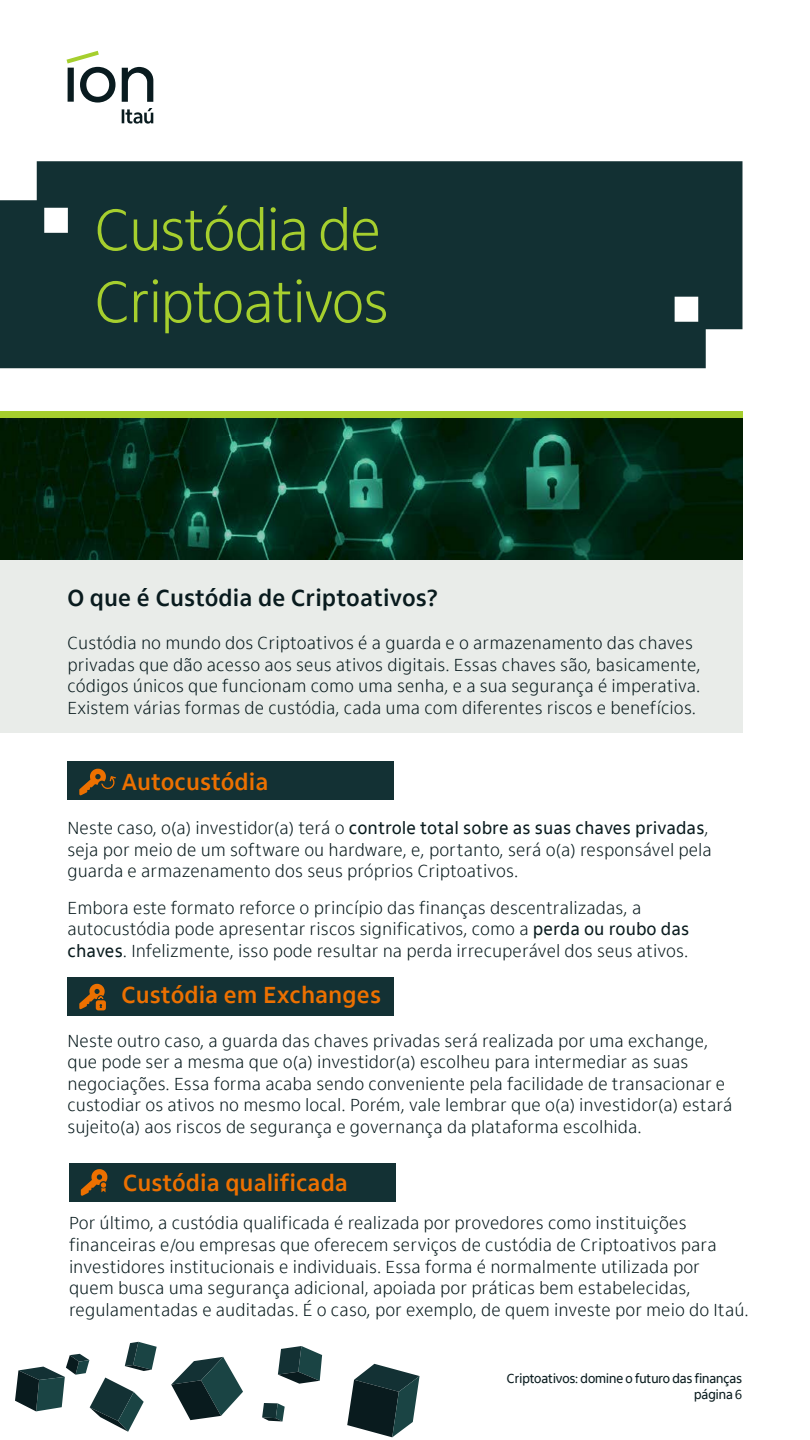
<style>
.page{position:relative;width:810px;height:1440px;background:#fff}
.page>*{position:absolute;margin:0;border:0;box-sizing:border-box;transform-origin:0 0}
.Cabeçalho{font:300 60px "Itau Display Pro";color:#a6cf2e}
.H3_laranja{font:700 24px "Itau Text Pro";color:#ec7000}
.H2_verde_escuro{font:700 24px "Itau Text Pro";color:#091b1e}
.t1{font:300 18px/21.6px "Itau Text Pro";color:#091b1e}
.t2{font:13.5px "Itau Display Pro";color:#091b1e}
.s1{font-weight:400}
</style>
<div class="page">
<div style="left:0;top:161px;width:742px;height:207px;background:#123033"></div>
<div style="left:0;top:560px;width:742px;height:173px;background:#e9ece9"></div>
<div style="left:69px;top:1163px;width:326px;height:39px;background:#133134"></div>
<div style="left:68px;top:977px;width:326px;height:39px;background:#133134"></div>
<div style="left:68px;top:761px;width:326px;height:38px;background:#133134"></div>
<svg style="left:79px;top:984px;width:27px;height:26px"></svg>
<svg style="left:81px;top:1169px;width:26px;height:27px"></svg>
<svg style="left:79px;top:769px;width:37px;height:26px"></svg>
<svg style="left:171px;top:1357px;width:72px;height:63px"></svg>
<svg style="left:347px;top:1364px;width:73px;height:73px"></svg>
<svg style="left:278px;top:1346px;width:44px;height:38px"></svg>
<svg style="left:15px;top:1342px;width:142px;height:90px"></svg>
<svg style="left:262px;top:1403px;width:23px;height:18px"></svg>
<div style="left:0;top:411px;width:742px;height:8px;background:#a6cf2e"></div>
<img style="left:0;top:419px;width:742px;height:141px">
<svg style="left:122px;top:108px;width:31px;height:16px"></svg>
<svg style="left:122px;top:67px;width:31px;height:35px"></svg>
<svg style="left:67px;top:51px;width:49px;height:52px"></svg>
<h1 class="Cabeçalho" style="left:95px;top:196px;width:286px">Custódia de</h1>
<h1 class="Cabeçalho" style="left:95px;top:268px;width:294px">Criptoativos</h1>
<h2 class="H2_verde_escuro" style="left:68px;top:584px;width:372px">O que é Custódia de Criptoativos?</h2>
<p class="t1" style="left:68px;top:633px;width:635px">Custódia no mundo dos Criptoativos é a guarda e o armazenamento das chaves privadas que dão acesso aos seus ativos digitais. Essas chaves são, basicamente, códigos únicos que funcionam como uma senha, e a sua segurança é imperativa.<br>Existem várias formas de custódia, cada uma com diferentes riscos e benefícios.</p>
<h3 class="H3_laranja" style="left:122px;top:768px;width:148px">Autocustódia</h3>
<p class="t1" style="left:68px;top:817px;width:646px">Neste caso, o(a) investidor(a) terá o <span class="s1">controle total sobre as suas chaves privadas</span>, seja por meio de um software ou hardware, e, portanto, será o(a) responsável pela guarda e armazenamento dos seus próprios Criptoativos.</p>
<p class="t1" style="left:68px;top:897px;width:623px">Embora este formato reforce o princípio das finanças descentralizadas, a autocustódia pode apresentar riscos significativos, como a <span class="s1">perda ou roubo das chaves</span>. Infelizmente, isso pode resultar na perda irrecuperável dos seus ativos.</p>
<h3 class="H3_laranja" style="left:122px;top:981px;width:261px">Custódia em Exchanges</h3>
<p class="t1" style="left:68px;top:1030px;width:667px">Neste outro caso, a guarda das chaves privadas será realizada por uma exchange, que pode ser a mesma que o(a) investidor(a) escolheu para intermediar as suas negociações. Essa forma acaba sendo conveniente pela facilidade de transacionar e custodiar os ativos no mesmo local. Porém, vale lembrar que o(a) investidor(a) estará sujeito(a) aos riscos de segurança e governança da plataforma escolhida.</p>
<h3 class="H3_laranja" style="left:123px;top:1169px;width:227px">Custódia qualificada</h3>
<p class="t1" style="left:69px;top:1213px;width:681px">Por último, a custódia qualificada é realizada por provedores como instituições financeiras e/ou empresas que oferecem serviços de custódia de Criptoativos para investidores institucionais e individuais. Essa forma é normalmente utilizada por quem busca uma segurança adicional, apoiada por práticas bem estabelecidas, regulamentadas e auditadas. É o caso, por exemplo, de quem investe por meio do Itaú.</p>
<p class="t2" style="left:507px;top:1370px;width:237px">Criptoativos: domine o futuro das finanças</p>
<p class="t2" style="left:694px;top:1386px;width:49px">página 6</p>
</div>
